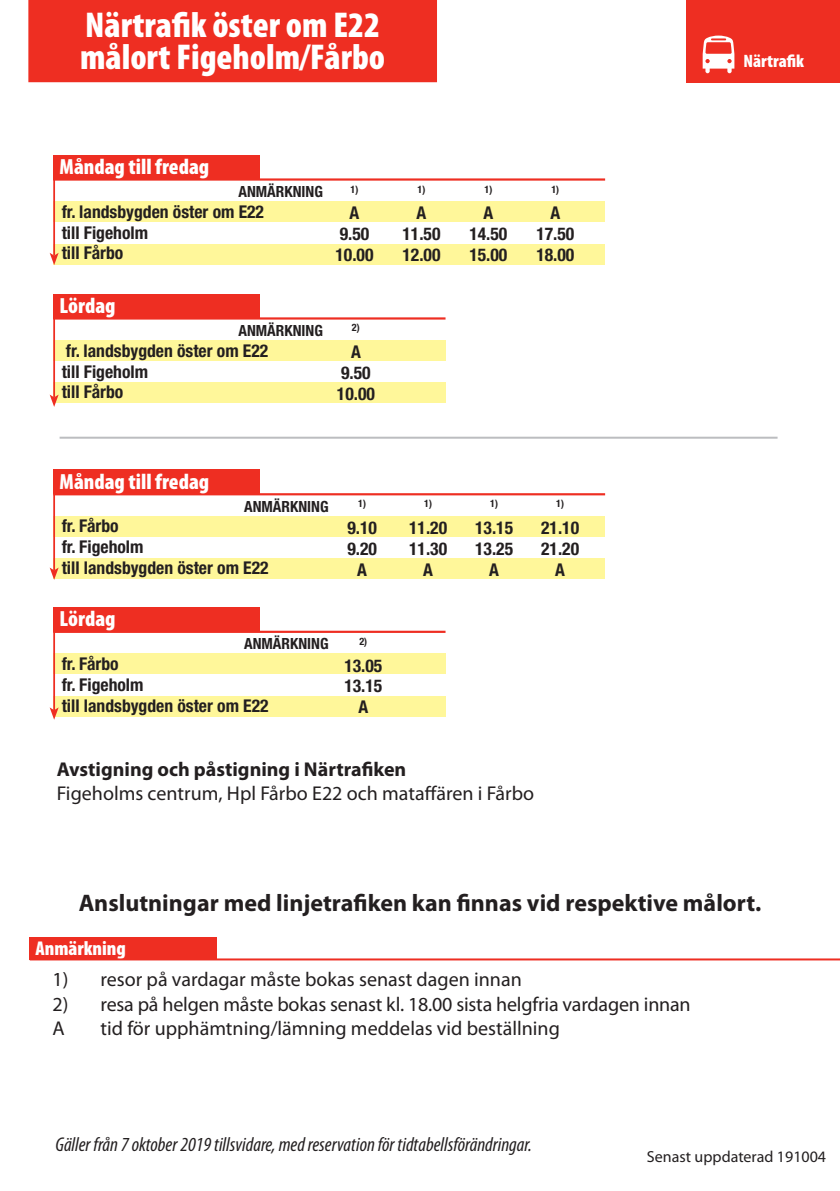
<style>
.page{position:relative;width:840px;height:1191px;background:#fff}
.page>*{position:absolute;margin:0;border:0;box-sizing:border-box;transform-origin:0 0}
.Linjenummer{font:900 condensed 36px "Myriad Pro";color:#fff}
.t1{font:700 24px "Myriad Pro";color:#231f20}
.t2{font:900 condensed 22px "Myriad Pro";color:#fff}
.t3{font:20px "Myriad Pro";color:#231f20}
.t4{font:italic condensed 20px "Myriad Pro";color:#231f20}
.t5{font:700 20px "Myriad Pro";color:#231f20}
.t6{font:900 condensed 20px "Myriad Pro";color:#fff}
.t7{font:900 condensed 18px "Myriad Pro";color:#fff}
.Hållplatsnamn{font:700 condensed 17.6px "Helvetica Neue LT Std";color:#231f20}
.Anmärkning{font:700 condensed 17.6px "Helvetica Neue LT Std";color:#231f20}
.Hallplatsnamn{font:16px "Myriad Pro";color:#231f20}
.t8{font:700 condensed 15.4px "Helvetica Neue LT Std";color:#231f20}
.Anmärkning-2{font:700 condensed 10.2px "Helvetica Neue LT Std";color:#231f20}
</style>
<div class="page">
<hr style="left:60px;top:437px;width:717px;height:2px;background:#bcbdc0">
<div style="left:686px;top:0;width:153px;height:82px;background:#ee2e22"></div>
<svg style="left:702px;top:36px;width:32px;height:37px"></svg>
<div style="left:28px;top:0;width:409px;height:82px;background:#ee2e22"></div>
<div style="left:30px;top:937px;width:187px;height:23px;background:#ee2e22"></div>
<hr style="left:30px;top:958px;width:809px;height:2px;background:#ee2e22">
<hr style="left:53px;top:178px;width:551px;height:3px;background:#ee2e22">
<div style="left:53px;top:155px;width:206px;height:24px;background:#ee2e22"></div>
<div style="left:53px;top:201px;width:551px;height:21px;background:#fff79a"></div>
<div style="left:53px;top:244px;width:551px;height:20px;background:#fff79a"></div>
<hr style="left:53px;top:164px;width:2px;height:91px;background:#ee2e22">
<svg style="left:50px;top:253px;width:9px;height:12px"></svg>
<hr style="left:53px;top:317px;width:392px;height:2px;background:#ee2e22">
<div style="left:53px;top:293px;width:206px;height:25px;background:#ee2e22"></div>
<div style="left:53px;top:382px;width:392px;height:21px;background:#fff79a"></div>
<div style="left:53px;top:340px;width:392px;height:21px;background:#fff79a"></div>
<hr style="left:53px;top:303px;width:2px;height:94px;background:#ee2e22">
<svg style="left:50px;top:394px;width:9px;height:13px"></svg>
<hr style="left:53px;top:493px;width:551px;height:2px;background:#ee2e22">
<div style="left:53px;top:469px;width:206px;height:25px;background:#ee2e22"></div>
<div style="left:53px;top:516px;width:551px;height:21px;background:#fff79a"></div>
<div style="left:53px;top:558px;width:551px;height:21px;background:#fff79a"></div>
<hr style="left:53px;top:479px;width:2px;height:91px;background:#ee2e22">
<svg style="left:50px;top:567px;width:9px;height:13px"></svg>
<hr style="left:53px;top:630px;width:392px;height:3px;background:#ee2e22">
<div style="left:53px;top:607px;width:206px;height:25px;background:#ee2e22"></div>
<div style="left:53px;top:696px;width:392px;height:21px;background:#fff79a"></div>
<div style="left:53px;top:653px;width:392px;height:21px;background:#fff79a"></div>
<hr style="left:53px;top:616px;width:2px;height:94px;background:#ee2e22">
<svg style="left:50px;top:707px;width:9px;height:12px"></svg>
<p class="Linjenummer" style="left:85px;top:2px;width:296px">Närtrafik öster om E22</p>
<p class="Linjenummer" style="left:80px;top:34px;width:306px">målort Figeholm/Fårbo</p>
<p class="t2" style="left:59px;top:153px;width:151px">Måndag till fredag</p>
<p class="t8" style="left:238px;top:182px;width:86px">ANMÄRKNING</p>
<p class="Hållplatsnamn" style="left:62px;top:201px;width:204px">fr. landsbygden öster om E22</p>
<p class="Hållplatsnamn" style="left:62px;top:222px;width:88px">till Figeholm</p>
<p class="Hållplatsnamn" style="left:62px;top:242px;width:63px">till Fårbo</p>
<p class="Anmärkning-2" style="left:350px;top:183px;width:9px">1)</p>
<p class="Anmärkning" style="left:349px;top:202px;width:11px">A</p>
<p class="Anmärkning" style="left:339px;top:223px;width:31px">9.50</p>
<p class="Anmärkning" style="left:335px;top:244px;width:40px">10.00</p>
<p class="t2" style="left:59px;top:292px;width:57px">Lördag</p>
<p class="t8" style="left:238px;top:321px;width:86px">ANMÄRKNING</p>
<p class="Hållplatsnamn" style="left:66px;top:340px;width:204px">fr. landsbygden öster om E22</p>
<p class="Hållplatsnamn" style="left:62px;top:360px;width:88px">till Figeholm</p>
<p class="Hållplatsnamn" style="left:62px;top:381px;width:63px">till Fårbo</p>
<p class="Anmärkning-2" style="left:352px;top:322px;width:9px">2)</p>
<p class="Anmärkning" style="left:351px;top:341px;width:11px">A</p>
<p class="Anmärkning" style="left:341px;top:362px;width:31px">9.50</p>
<p class="Anmärkning" style="left:337px;top:383px;width:40px">10.00</p>
<p class="Anmärkning-2" style="left:417px;top:183px;width:9px">1)</p>
<p class="Anmärkning" style="left:416px;top:202px;width:11px">A</p>
<p class="Anmärkning" style="left:402px;top:223px;width:40px">11.50</p>
<p class="Anmärkning" style="left:402px;top:244px;width:40px">12.00</p>
<p class="Anmärkning-2" style="left:484px;top:183px;width:9px">1)</p>
<p class="Anmärkning" style="left:483px;top:202px;width:11px">A</p>
<p class="Anmärkning" style="left:469px;top:223px;width:40px">14.50</p>
<p class="Anmärkning" style="left:469px;top:244px;width:40px">15.00</p>
<p class="Anmärkning-2" style="left:551px;top:183px;width:9px">1)</p>
<p class="Anmärkning" style="left:550px;top:202px;width:11px">A</p>
<p class="Anmärkning" style="left:536px;top:223px;width:40px">17.50</p>
<p class="Anmärkning" style="left:536px;top:244px;width:40px">18.00</p>
<p class="t2" style="left:59px;top:467px;width:151px">Måndag till fredag</p>
<p class="t8" style="left:244px;top:497px;width:86px">ANMÄRKNING</p>
<p class="Hållplatsnamn" style="left:62px;top:515px;width:58px">fr. Fårbo</p>
<p class="Hållplatsnamn" style="left:62px;top:536px;width:83px">fr. Figeholm</p>
<p class="Hållplatsnamn" style="left:62px;top:557px;width:208px">till landsbygden öster om E22</p>
<p class="t2" style="left:59px;top:605px;width:57px">Lördag</p>
<p class="t8" style="left:244px;top:634px;width:86px">ANMÄRKNING</p>
<p class="Hållplatsnamn" style="left:62px;top:653px;width:58px">fr. Fårbo</p>
<p class="Hållplatsnamn" style="left:62px;top:674px;width:83px">fr. Figeholm</p>
<p class="Hållplatsnamn" style="left:62px;top:695px;width:208px">till landsbygden öster om E22</p>
<p class="Anmärkning-2" style="left:358px;top:497px;width:9px">1)</p>
<p class="Anmärkning" style="left:347px;top:517px;width:31px">9.10</p>
<p class="Anmärkning" style="left:347px;top:538px;width:31px">9.20</p>
<p class="Anmärkning" style="left:357px;top:559px;width:11px">A</p>
<p class="Anmärkning-2" style="left:359px;top:635px;width:9px">2)</p>
<p class="Anmärkning" style="left:344px;top:654px;width:40px">13.05</p>
<p class="Anmärkning" style="left:344px;top:675px;width:40px">13.15</p>
<p class="Anmärkning" style="left:358px;top:696px;width:11px">A</p>
<p class="Anmärkning-2" style="left:424px;top:497px;width:9px">1)</p>
<p class="Anmärkning" style="left:409px;top:517px;width:40px">11.20</p>
<p class="Anmärkning" style="left:409px;top:538px;width:40px">11.30</p>
<p class="Anmärkning" style="left:423px;top:559px;width:11px">A</p>
<p class="Anmärkning-2" style="left:490px;top:497px;width:9px">1)</p>
<p class="Anmärkning" style="left:475px;top:517px;width:40px">13.15</p>
<p class="Anmärkning" style="left:475px;top:538px;width:40px">13.25</p>
<p class="Anmärkning" style="left:489px;top:559px;width:11px">A</p>
<p class="Anmärkning-2" style="left:556px;top:497px;width:9px">1)</p>
<p class="Anmärkning" style="left:540px;top:517px;width:40px">21.10</p>
<p class="Anmärkning" style="left:540px;top:538px;width:40px">21.20</p>
<p class="Anmärkning" style="left:555px;top:559px;width:11px">A</p>
<p class="t5" style="left:57px;top:756px;width:351px">Avstigning och påstigning i Närtrafiken</p>
<p class="t3" style="left:57px;top:781px;width:478px">Figeholms centrum, Hpl Fårbo E22 och mataffären i Fårbo</p>
<p class="t7" style="left:743px;top:50px;width:62px">Närtrafik</p>
<p class="t1" style="left:79px;top:887px;width:683px">Anslutningar med linjetrafiken kan finnas vid respektive målort.</p>
<p class="t6" style="left:35px;top:935px;width:92px">Anmärkning</p>
<p class="t3" style="left:52px;top:967px;width:470px">1) resor på vardagar måste bokas senast dagen innan</p>
<p class="t3" style="left:52px;top:992px;width:639px">2) resa på helgen måste bokas senast kl. 18.00 sista helgfria vardagen innan</p>
<p class="t3" style="left:52px;top:1016px;width:14px">A</p>
<p class="t3" style="left:100px;top:1016px;width:460px">tid för upphämtning/lämning meddelas vid beställning</p>
<p class="t4" style="left:55px;top:1132px;width:478px">Gäller från 7 oktober 2019 tillsvidare, med reservation för tidtabellsförändringar.</p>
<p class="Hallplatsnamn" style="left:646px;top:1146px;width:181px">Senast uppdaterad 191004</p>
</div>
